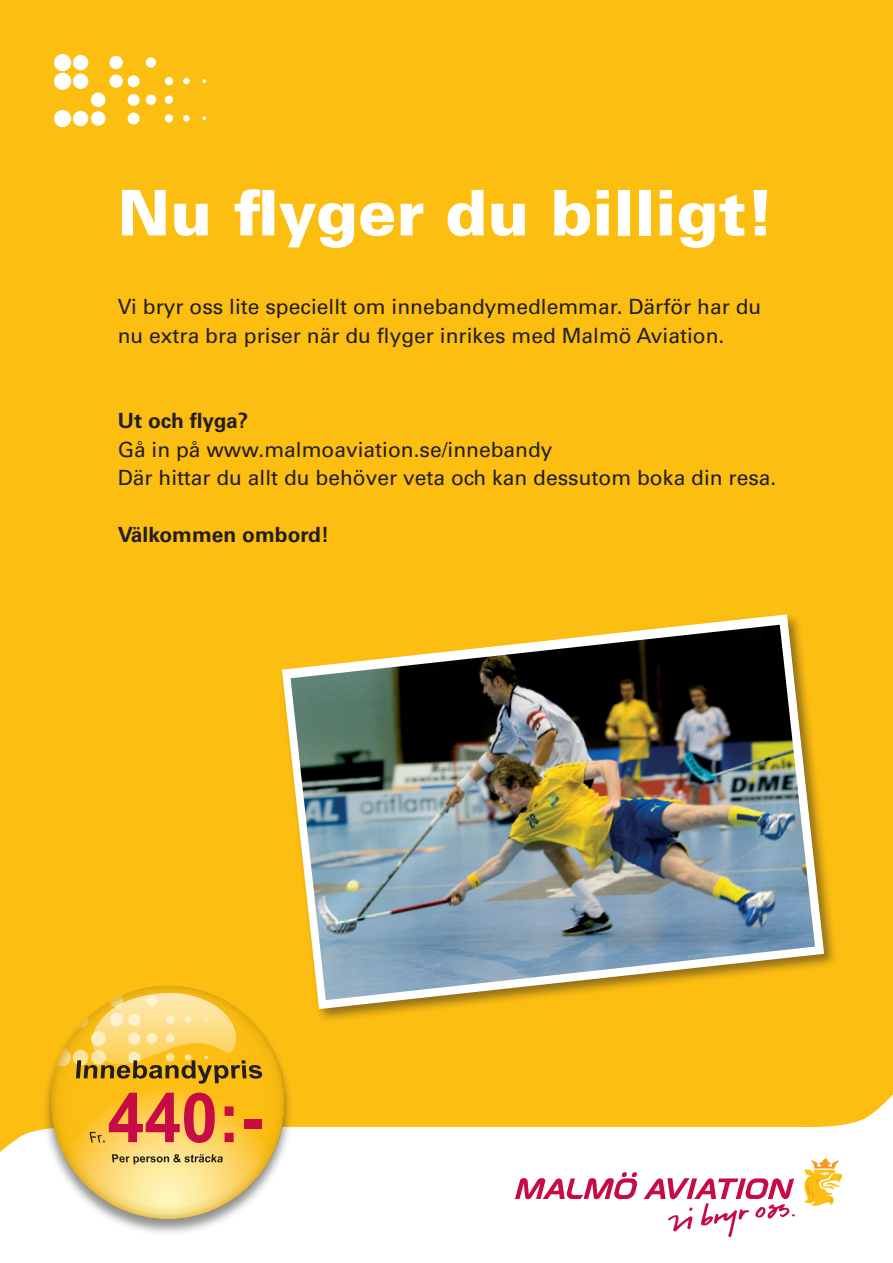
<style>
.page{position:relative;width:893px;height:1263px;background:#fff}
.page>*{position:absolute;margin:0;border:0;box-sizing:border-box;transform-origin:0 0}
.t1{font:700 68.85px "Arial";color:#c70b45;scale:.96 1}
.t2{font:900 63px "Univers";color:#fff}
.t3{font:21px/28.5px "Univers";color:#231f20}
.t4{font:700 21px "Univers";color:#231f20}
</style>
<div class="page">
<div style="left:0;top:0;width:893px;height:1072px;background:#fdbe12"></div>
<svg style="left:0;top:1072px;width:893px;height:104px;fill:#fdbe12"></svg>
<svg style="left:515px;top:1172px;width:123px;height:27px"></svg>
<svg style="left:804px;top:1158px;width:38px;height:48px"></svg>
<svg style="left:644px;top:1178px;width:151px;height:59px"></svg>
<div style="left:73px;top:111px;width:15px;height:15px;background:#fff;border-radius:50%"></div>
<div style="left:54px;top:110px;width:17px;height:17px;background:#fff;border-radius:50%"></div>
<div style="left:91px;top:111px;width:14px;height:15px;background:#fff;border-radius:50%"></div>
<div style="left:165px;top:114px;width:8px;height:8px;background:#fff;border-radius:50%"></div>
<div style="left:183px;top:115px;width:7px;height:7px;background:#fff;border-radius:50%"></div>
<svg style="left:202px;top:116px;width:4px;height:4px"></svg>
<div style="left:128px;top:113px;width:12px;height:12px;background:#fff;border-radius:50%"></div>
<div style="left:91px;top:93px;width:14px;height:14px;background:#fff;border-radius:50%"></div>
<div style="left:146px;top:95px;width:10px;height:10px;background:#fff;border-radius:50%"></div>
<div style="left:165px;top:96px;width:8px;height:8px;background:#fff;border-radius:50%"></div>
<div style="left:128px;top:94px;width:12px;height:12px;background:#fff;border-radius:50%"></div>
<div style="left:73px;top:74px;width:15px;height:15px;background:#fff;border-radius:50%"></div>
<div style="left:54px;top:73px;width:17px;height:17px;background:#fff;border-radius:50%"></div>
<div style="left:109px;top:74px;width:14px;height:14px;background:#fff;border-radius:50%"></div>
<div style="left:165px;top:77px;width:8px;height:8px;background:#fff;border-radius:50%"></div>
<div style="left:183px;top:78px;width:7px;height:6px;background:#fff;border-radius:50%"></div>
<svg style="left:202px;top:79px;width:4px;height:4px"></svg>
<div style="left:128px;top:75px;width:12px;height:12px;background:#fff;border-radius:50%"></div>
<div style="left:73px;top:55px;width:15px;height:15px;background:#fff;border-radius:50%"></div>
<div style="left:54px;top:54px;width:17px;height:17px;background:#fff;border-radius:50%"></div>
<div style="left:109px;top:56px;width:14px;height:13px;background:#fff;border-radius:50%"></div>
<div style="left:146px;top:57px;width:10px;height:11px;background:#fff;border-radius:50%"></div>
<div style="left:278px;top:611px;width:560px;height:412px;background:#231f20;opacity:.5"></div>
<svg style="left:282px;top:614px;width:542px;height:395px;background:#f6bf29"></svg>
<img style="left:291px;top:625px;width:524px;height:375px">
<img style="left:39px;top:973px;width:273px;height:260px">
<svg style="left:51px;top:985px;width:234px;height:234px;background:#f9cc4b"></svg>
<svg style="left:90px;top:1132px;width:15px;height:10px"></svg>
<svg style="left:57px;top:993px;width:205px;height:91px;background:#eabe47"></svg>
<svg style="left:112px;top:1154px;width:111px;height:10px"></svg>
<h2 class="t2" style="left:118px;top:173px;width:658px">Nu flyger du billigt!</h2>
<p class="t3" style="left:118px;top:293px;width:645px">Vi bryr oss lite speciellt om innebandymedlemmar. Därför har du nu extra bra priser när du flyger inrikes med Malmö Aviation.</p>
<p class="t4" style="left:118px;top:409px;width:132px">Ut och flyga?</p>
<p class="t3" style="left:118px;top:435px;width:660px">Gå in på www.malmoaviation.se/innebandy<br>Där hittar du allt du behöver veta och kan dessutom boka din resa.</p>
<p class="t4" style="left:118px;top:523px;width:213px">Välkommen ombord!</p>
<h1 class="t1" style="left:108px;top:1072px;width:162px">440:-</h1>
</div>
